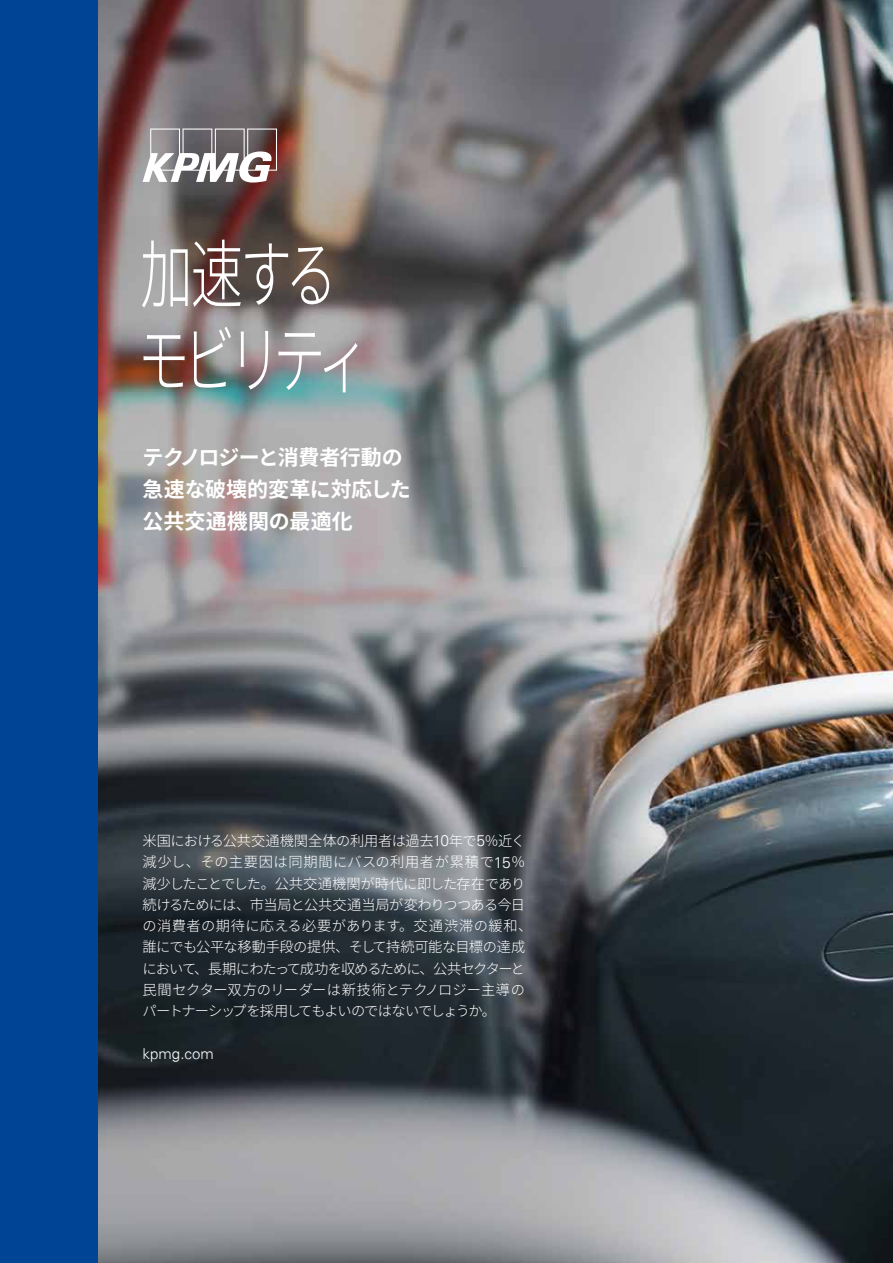
<style>
.page{position:relative;width:893px;height:1263px;background:#fff}
.page>*{position:absolute;margin:0;border:0;box-sizing:border-box;transform-origin:0 0}
.t1{font:300 75px/85.1px "Noto Sans CJ Kjp";letter-spacing:-.14em;color:#fff;scale:.7 1}
.t2{font:700 21px/32px "Noto Sans CJ Kjp";letter-spacing:-.015em;color:#fff}
.t3{font:300 14.25px/21.3px "Noto Sans CJ Kjp";letter-spacing:-.03em;color:#fff}
.s1{font-family:"Univers LT Std";font-size:15.6px}
</style>
<div class="page">
<img style="left:97px;top:0;width:796px;height:1263px">
<svg style="left:143px;top:129px;width:134px;height:54px"></svg>
<div style="left:0;top:0;width:97px;height:1263px;background:#004595"></div>
<h1 class="t1" style="left:137px;top:234px;width:334px">加速するモビリティ</h1>
<h2 class="t2" style="left:143px;top:442px;width:270px">テクノロジーと消費者行動の急速な破壊的変革に対応した公共交通機関の最適化</h2>
<p class="t3" style="left:142px;top:830px;width:391px">米国における公共交通機関全体の利用者は過去<span class="s1">10</span>年で<span class="s1">5</span>％近く減少し、その主要因は同期間にバスの利用者が累積で<span class="s1">15</span>％減少したことでした。公共交通機関が時代に即した存在であり続けるためには、市当局と公共交通当局が変わりつつある今日の消費者の期待に応える必要があります。交通渋滞の緩和、誰にでも公平な移動手段の提供、そして持続可能な目標の達成において、長期にわたって成功を収めるために、公共セクターと民間セクター双方のリーダーは新技術とテクノロジー主導のパートナーシップを採用してもよいのではないでしょうか。</p>
</div>
